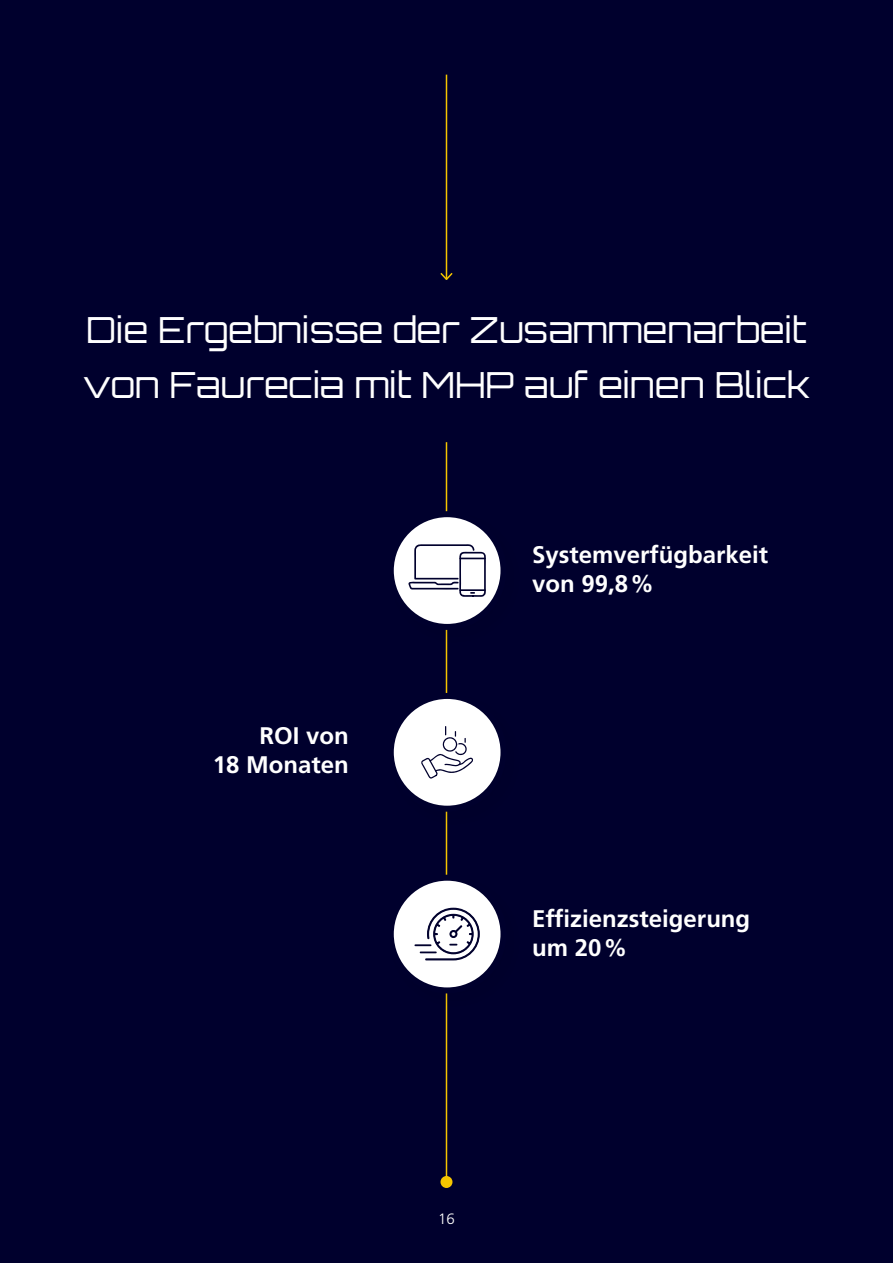
<style>
.page{position:relative;width:893px;height:1263px;background:#00002d}
.page>*{position:absolute;margin:0;border:0;box-sizing:border-box;transform-origin:0 0}
.t1{font:36px/54px "Orbitron";color:#fff}
.t2{font:700 24px/28.8px "Frutiger LT Pro";color:#fff}
.t3{font:300 15px "Frutiger LT Pro";color:#fff}
</style>
<div class="page">
<hr style="left:446px;top:442px;width:1px;height:740px;background:#f5c500">
<div style="left:440px;top:1176px;width:12px;height:12px;background:#f5c500;border-radius:50%"></div>
<div style="left:391px;top:696px;width:112px;height:113px;background:#fff;border-radius:50%"></div>
<div style="left:388px;top:693px;width:118px;height:119px;border:6px solid #00002d;border-radius:50%"></div>
<svg style="left:421px;top:726px;width:52px;height:53px"></svg>
<div style="left:387px;top:874px;width:135px;height:135px;background:#00002d"></div>
<div style="left:391px;top:878px;width:112px;height:112px;background:#fff;border-radius:50%"></div>
<div style="left:388px;top:875px;width:118px;height:118px;border:6px solid #00002d;border-radius:50%"></div>
<svg style="left:415px;top:907px;width:65px;height:54px"></svg>
<div style="left:391px;top:514px;width:112px;height:113px;background:#fff;border-radius:50%"></div>
<div style="left:388px;top:511px;width:118px;height:119px;border:6px solid #00002d;border-radius:50%"></div>
<svg style="left:408px;top:544px;width:78px;height:53px"></svg>
<hr style="left:446px;top:75px;width:1px;height:204px;background:#f5c500">
<svg style="left:440px;top:271px;width:13px;height:9px"></svg>
<h1 class="t1" style="left:83px;top:303px;width:728px">Die Ergebnisse der Zusammenarbeit von Faurecia mit MHP auf einen Blick</h1>
<p class="t2" style="left:213px;top:722px;width:138px;text-align:right">ROI von<br>18 Monaten</p>
<p class="t2" style="left:532px;top:540px;width:238px">Systemverfügbarkeit von 99,8%</p>
<p class="t2" style="left:532px;top:904px;width:220px">Effizienzsteigerung um 20%</p>
<p class="t3" style="left:438px;top:1210px;width:18px">16</p>
</div>
